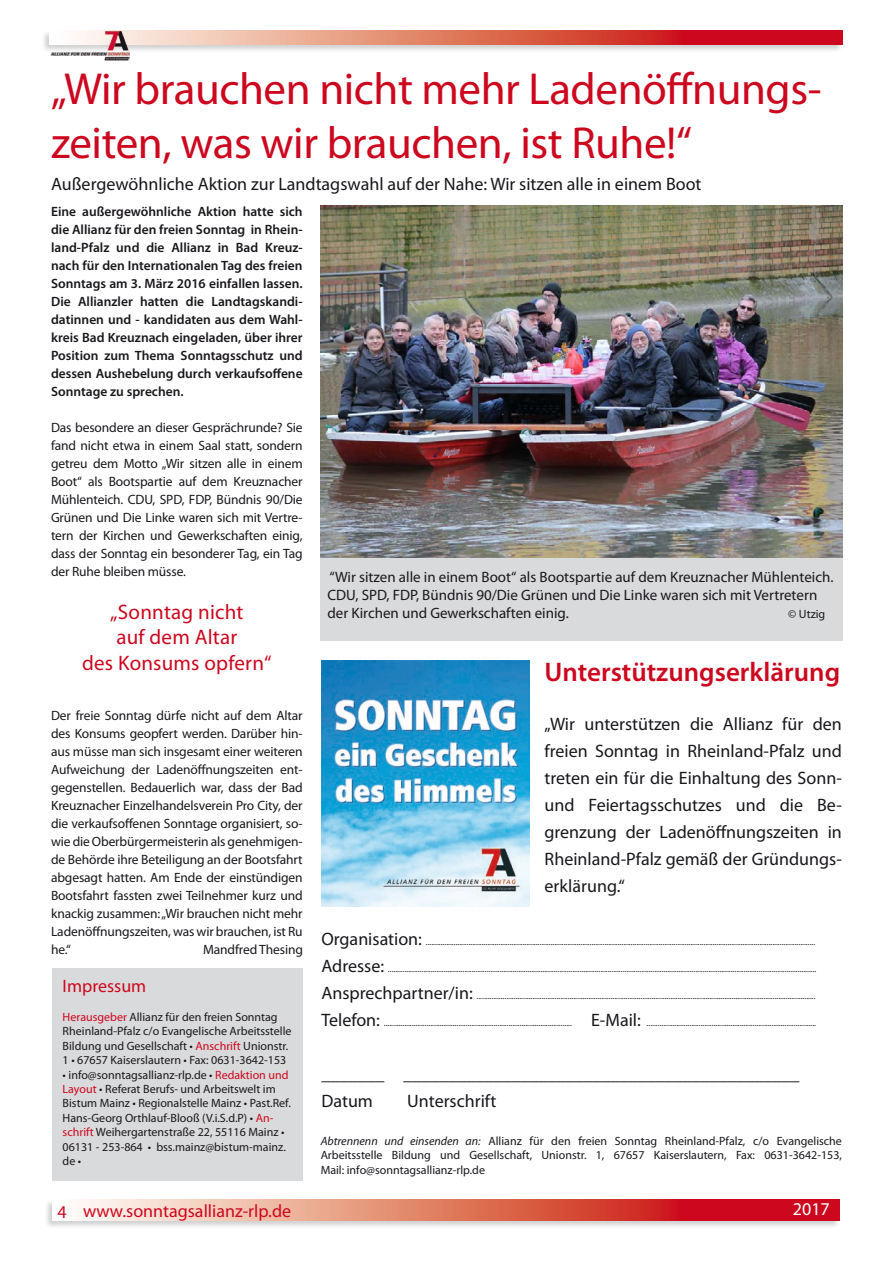
<style>
.page{position:relative;width:893px;height:1263px;background:#fff}
.page>*{position:absolute;margin:0;border:0;box-sizing:border-box;transform-origin:0 0}
.t1{font:45px/54px "Myriad Pro";letter-spacing:-.01em;color:#cd071e}
.t2{font:600 27px "Myriad Pro";color:#cd071e}
.t3{font:21px/25.2px "Myriad Pro";letter-spacing:.01em;color:#cd071e;text-align:center}
.t4{font:18px/27px "Myriad Pro";color:#1a171c;text-align:justify}
.t5{font:18px "Myriad Pro";color:#cd071e}
.t6{font:18px "Myriad Pro";color:#fff}
.t7{font:15px/18px "Myriad Pro";color:#1a171c}
.t8{font:13.5px/18px "Myriad Pro";letter-spacing:-.01em;color:#1a171c;text-align:justify}
.t9{font:600 13.5px/18px "Myriad Pro";color:#1a171c;text-align:justify}
.t10{font:12px/14.4px "Myriad Pro";color:#1a171c}
.t11{font:9px "Myriad Pro";color:#1a171c}
.s1{font-size:18px}
.s2{color:#cd071e}
.s3{font-style:italic}
</style>
<div class="page">
<div style="left:44px;top:1199px;width:795px;height:31px;background:#1a171c;opacity:.2"></div>
<svg style="left:53px;top:1200px;width:786px;height:21px;background:#e1786d"></svg>
<div style="left:41px;top:30px;width:802px;height:24px;background:#1a171c;opacity:.2"></div>
<svg style="left:129px;top:31px;width:713px;height:14px;background:#de6a5f"></svg>
<img style="left:50px;top:30px;width:79px;height:30px">
<div style="left:321px;top:558px;width:522px;height:83px;background:#d9dadb"></div>
<div style="left:52px;top:968px;width:251px;height:213px;background:#d9dadb"></div>
<img style="left:321px;top:206px;width:522px;height:352px">
<img style="left:321px;top:661px;width:209px;height:246px">
<h1 class="t1" style="left:51px;top:61px;width:772px">„Wir brauchen nicht mehr Ladenöffnungs&shy;zeiten, was wir brauchen, ist Ruhe!“</h1>
<h3 class="t4" style="left:51px;top:170px;width:652px">Außergewöhnliche Aktion zur Landtagswahl auf der Nahe: Wir sitzen alle in einem Boot</h3>
<p class="t9" style="left:51px;top:202px;width:253px">Eine außergewöhnliche Aktion hatte sich die Allianz für den freien Sonntag in Rhein&shy;land-Pfalz und die Allianz in Bad Kreuz&shy;nach für den Internationalen Tag des freien Sonntags am 3. März 2016 einfallen lassen.<br>Die Allianzler hatten die Landtagskandi&shy;datinnen und - kandidaten aus dem Wahl&shy;kreis Bad Kreuznach eingeladen, über ihrer Position zum Thema Sonntagsschutz und dessen Aushebelung durch verkaufsoffene Sonntage zu sprechen.</p>
<p class="t8" style="left:51px;top:418px;width:253px">Das besondere an dieser Gesprächrunde? Sie fand nicht etwa in einem Saal statt, sondern getreu dem Motto „Wir sitzen alle in einem Boot“ als Bootspartie auf dem Kreuznacher Mühlenteich. CDU, SPD, FDP, Bündnis 90/Die Grünen und Die Linke waren sich mit Vertre&shy;tern der Kirchen und Gewerkschaften einig, dass der Sonntag ein besonderer Tag, ein Tag der Ruhe bleiben müsse.</p>
<h3 class="t3" style="left:82px;top:599px;width:191px">„Sonntag nicht<br>auf dem Altar<br>des Konsums opfern“</h3>
<p class="t8" style="left:51px;top:706px;width:253px">Der freie Sonntag dürfe nicht auf dem Altar des Konsums geopfert werden. Darüber hin&shy;aus müsse man sich insgesamt einer weiteren Aufweichung der Ladenöffnungszeiten ent&shy;gegenstellen. Bedauerlich war, dass der Bad Kreuznacher Einzelhandelsverein Pro City, der die verkaufsoffenen Sonntage organisiert, so&shy;wie die Oberbürgermeisterin als genehmigen&shy;de Behörde ihre Beteiligung an der Bootsfahrt abgesagt hatten. Am Ende der einstündigen Bootsfahrt fassten zwei Teilnehmer kurz und knackig zusammen: „Wir brauchen nicht mehr Ladenöffnungszeiten, was wir brauchen, ist Ru he.“</p>
<h3 class="t7" style="left:327px;top:568px;width:508px">“Wir sitzen alle in einem Boot“ als Bootspartie auf dem Kreuznacher Mühlenteich.<br>CDU, SPD, FDP, Bündnis 90/Die Grünen und Die Linke waren sich mit Vertretern der Kirchen und Gewerkschaften einig.</h3>
<h3 class="t10" style="left:788px;top:607px;width:39px">© Utzig</h3>
<h2 class="t2" style="left:545px;top:655px;width:297px">Unterstützungserklärung</h2>
<p class="t4" style="left:545px;top:710px;width:299px">„Wir unterstützen die Allianz für den freien Sonntag in Rheinland-Pfalz und treten ein für die Einhaltung des Sonn&shy;und Feiertagsschutzes und die Be&shy;grenzung der Ladenöffnungszeiten in Rheinland-Pfalz gemäß der Gründungs&shy;erklärung.“</p>
<p class="t11" style="left:321px;top:936px;width:495px"><span class="s1">Organisation:</span> .................................................................................................................................................................................................................</p>
<p class="t11" style="left:321px;top:963px;width:496px"><span class="s1">Adresse:</span> ......................................................................................................................................................................................................................................</p>
<p class="t11" style="left:321px;top:990px;width:496px"><span class="s1">Ansprechpartner/in:</span> ......................................................................................................................................................................................</p>
<p class="t11" style="left:321px;top:1017px;width:496px"><span class="s1">Telefon:</span> ..................................................................................................... <span class="s1">E-Mail:</span> ...........................................................................................</p>
<h3 class="t8" style="left:203px;top:940px;width:101px">Mandfred Thesing</h3>
<h3 class="t5" style="left:63px;top:975px;width:85px">Impressum</h3>
<h3 class="t10" style="left:63px;top:1009px;width:230px"><span class="s2">Herausgeber</span> Allianz für den freien Sonntag Rheinland-Pfalz c/o Evangelische Arbeitsstelle Bildung und Gesellschaft • <span class="s2">Anschrift</span> Unionstr.<br>1 • 67657 Kaiserslautern • Fax: 0631-3642-153</h3>
<p class="t10" style="left:63px;top:1067px;width:230px">• info@sonntagsallianz-rlp.de • <span class="s2">Redaktion und Layout</span> • Referat Berufs- und Arbeitswelt im Bistum Mainz • Regionalstelle Mainz • Past.Ref.<br>Hans-Georg Orthlauf-Blooß (V.i.S.d.P) • <span class="s2">An&shy;schrift</span> Weihergartenstraße 22, 55116 Mainz • 06131 - 253-864 • bss.mainz@bistum-mainz. de •</p>
<h3 class="t4" style="left:321px;top:1060px;width:480px">_______ ____________________________________________<br>Datum</h3>
<h3 class="t4" style="left:407px;top:1087px;width:91px">Unterschrift</h3>
<h3 class="t10" style="left:321px;top:1133px;width:523px;text-align:justify"><span class="s3">Abtrennenn und einsenden an:</span> Allianz für den freien Sonntag Rheinland-Pfalz, c/o Evangelische Arbeitsstelle Bildung und Gesellschaft, Unionstr. 1, 67657 Kaiserslautern, Fax: 0631-3642-153, Mail: info@sonntagsallianz-rlp.de</h3>
<h3 class="t5" style="left:57px;top:1199px;width:235px">4 www.sonntagsallianz-rlp.de</h3>
<h3 class="t6" style="left:793px;top:1198px;width:38px">2017</h3>
</div>
